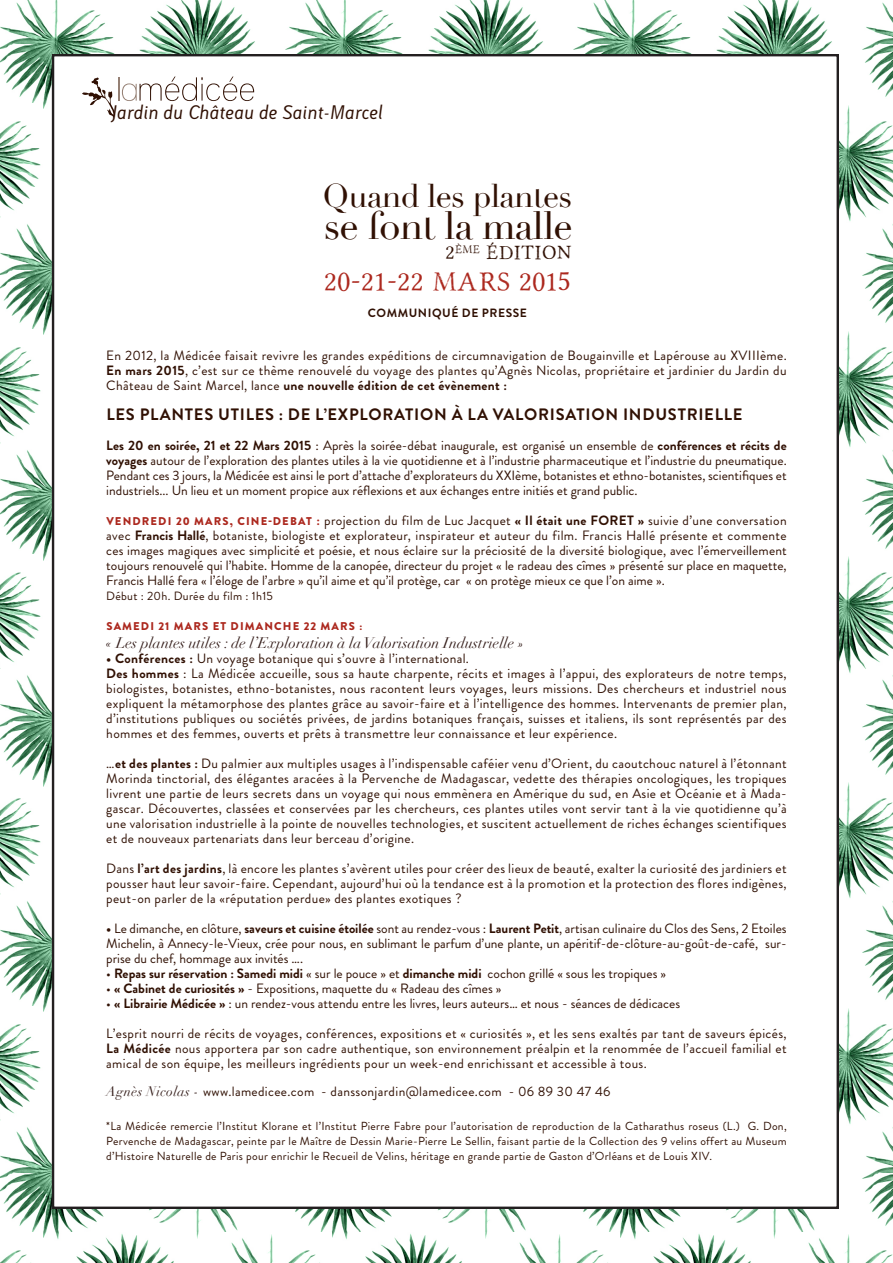
<style>
.page{position:relative;width:893px;height:1263px;background:#fff}
.page>*{position:absolute;margin:0;border:0;box-sizing:border-box;transform-origin:0 0}
.t1{font:38.7px "Didot";letter-spacing:-.025em;color:#301003}
.t2{font:32.25px "Didot";letter-spacing:-.025em;color:#301003}
.t3{font:20.7px "Portmanteau";letter-spacing:.02em;color:#ac281e}
.t4{font:italic 17.55px "Lacuna";letter-spacing:.005em;color:#301003}
.t5{font:700 16.5px "Brandon Grotesque";letter-spacing:.045em;color:#301003}
.t6{font:italic 15px "Didot";color:#351e1b}
.t7{font:14.85px "Portmanteau";letter-spacing:.02em;color:#301003}
.t8{font:13.5px/15px "Brandon Grotesque";letter-spacing:.025em;color:#301003;text-align:justify}
.t9{font:13.5px "Brandon Grotesque";color:#301003}
.t10{font:12px "Brandon Grotesque";letter-spacing:.025em;color:#301003}
.t11{font:700 12px "Brandon Grotesque";letter-spacing:.045em;color:#301003}
.t12{font:11.7px/15px "Brandon Grotesque";letter-spacing:.025em;color:#301003;text-align:justify}
.t13{font:900 11.25px "Brandon Grotesque";letter-spacing:.1em;color:#ac281e}
.s1{font-weight:700}
.s2{font-weight:900;font-size:11.25px;color:#ac281e}
.s3{font-weight:700;color:#ac281e}
.s4{font-family:"Didot";font-style:italic;color:#351e1b}
</style>
<div class="page">
<img style="left:0;top:0;width:115px;height:112px">
<img style="left:139px;top:0;width:116px;height:54px">
<img style="left:285px;top:0;width:118px;height:54px">
<img style="left:428px;top:0;width:115px;height:54px">
<img style="left:573px;top:0;width:119px;height:54px">
<img style="left:716px;top:0;width:116px;height:54px">
<img style="left:862px;top:2px;width:31px;height:95px">
<img style="left:0;top:103px;width:43px;height:115px">
<img style="left:839px;top:105px;width:54px;height:116px">
<img style="left:0;top:218px;width:52px;height:120px">
<img style="left:860px;top:218px;width:33px;height:105px">
<img style="left:0;top:329px;width:43px;height:115px">
<img style="left:839px;top:331px;width:54px;height:116px">
<img style="left:0;top:444px;width:52px;height:119px">
<img style="left:860px;top:444px;width:33px;height:105px">
<img style="left:0;top:555px;width:43px;height:114px">
<img style="left:839px;top:556px;width:54px;height:117px">
<img style="left:0;top:670px;width:52px;height:119px">
<img style="left:860px;top:670px;width:33px;height:105px">
<img style="left:0;top:781px;width:43px;height:114px">
<img style="left:839px;top:782px;width:54px;height:116px">
<img style="left:0;top:896px;width:52px;height:119px">
<img style="left:860px;top:896px;width:33px;height:104px">
<img style="left:0;top:1006px;width:43px;height:115px">
<img style="left:839px;top:1008px;width:54px;height:116px">
<img style="left:0;top:1121px;width:104px;height:118px">
<img style="left:149px;top:1209px;width:89px;height:30px">
<img style="left:295px;top:1209px;width:97px;height:31px">
<img style="left:438px;top:1209px;width:88px;height:30px">
<img style="left:583px;top:1209px;width:98px;height:30px">
<img style="left:726px;top:1209px;width:89px;height:30px">
<img style="left:860px;top:1121px;width:33px;height:105px">
<img style="left:0;top:1232px;width:43px;height:31px">
<img style="left:64px;top:1232px;width:122px;height:31px">
<img style="left:209px;top:1232px;width:122px;height:31px">
<img style="left:352px;top:1232px;width:122px;height:31px">
<img style="left:498px;top:1232px;width:122px;height:31px">
<img style="left:641px;top:1232px;width:121px;height:31px">
<img style="left:786px;top:1232px;width:107px;height:31px">
<div style="left:53px;top:55px;width:785px;height:1153px;background:#fff"></div>
<svg style="left:82px;top:76px;width:172px;height:42px"></svg>
<p class="t4" style="left:111px;top:101px;width:273px">Jardin du Château de Saint-Marcel</p>
<p class="t2" style="left:323px;top:176px;width:251px">Quand les plantes</p>
<p class="t1" style="left:324px;top:203px;width:251px">se font la malle</p>
<p class="t7" style="left:446px;top:241px;width:128px">2<sup>ÈME</sup> ÉDITION</p>
<p class="t3" style="left:324px;top:266px;width:248px">20-21-22 MARS 2015</p>
<p class="t11" style="left:368px;top:304px;width:160px">COMMUNIQUÉ DE PRESSE</p>
<p class="t8" style="left:106px;top:348px;width:682px">En 2012, la Médicée faisait revivre les grandes expéditions de circumnavigation de Bougainville et Lapérouse au XVIIIème.<br><span class="s1">En mars 2015</span>, c’est sur ce thème renouvelé du voyage des plantes qu’Agnès Nicolas, propriétaire et jardinier du Jardin du Château de Saint Marcel, lance <span class="s1">une nouvelle édition de cet évènement :</span></p>
<p class="t5" style="left:106px;top:403px;width:638px">LES PLANTES UTILES : DE L’EXPLORATION À LA VALORISATION INDUSTRIELLE</p>
<p class="t8" style="left:106px;top:438px;width:682px"><span class="s1">Les 20 en soirée, 21 et 22 Mars 2015</span> : Après la soirée-débat inaugurale, est organisé un ensemble de <span class="s1">conférences et récits de voyages</span> autour de l’exploration des plantes utiles à la vie quotidienne et à l’industrie pharmaceutique et l’industrie du pneumatique.<br>Pendant ces 3 jours, la Médicée est ainsi le port d’attache d’explorateurs du XXIème, botanistes et ethno-botanistes, scientifiques et industriels... Un lieu et un moment propice aux réflexions et aux échanges entre initiés et grand public.</p>
<p class="t8" style="left:106px;top:513px;width:682px"><span class="s2">VENDREDI 20 MARS, CINE-DEBAT</span> <span class="s3">:</span> projection du film de Luc Jacquet <span class="s1">« Il était une FORET »</span> suivie d’une conversation avec <span class="s1">Francis Hallé</span>, botaniste, biologiste et explorateur, inspirateur et auteur du film. Francis Hallé présente et commente ces images magiques avec simplicité et poésie, et nous éclaire sur la préciosité de la diversité biologique, avec l’émerveillement toujours renouvelé qui l’habite. Homme de la canopée, directeur du projet « le radeau des cîmes » présenté sur place en maquette, Francis Hallé fera « l’éloge de l’arbre » qu’il aime et qu’il protège, car « on protège mieux ce que l’on aime ».</p>
<p class="t10" style="left:106px;top:587px;width:168px">Début : 20h. Durée du film : 1h15</p>
<p class="t13" style="left:106px;top:618px;width:258px">SAMEDI 21 MARS ET DIMANCHE 22 MARS :</p>
<p class="t6" style="left:106px;top:633px;width:419px">« Les plantes utiles : de l’Exploration à la Valorisation Industrielle »</p>
<p class="t8" style="left:106px;top:651px;width:364px"><span class="s1">• Conférences :</span> Un voyage botanique qui s’ouvre à l’international.</p>
<p class="t8" style="left:106px;top:666px;width:682px"><span class="s1">Des hommes</span> : La Médicée accueille, sous sa haute charpente, récits et images à l’appui, des explorateurs de notre temps, biologistes, botanistes, ethno-botanistes, nous racontent leurs voyages, leurs missions. Des chercheurs et industriel nous expliquent la métamorphose des plantes grâce au savoir-faire et à l’intelligence des hommes. Intervenants de premier plan, d’institutions publiques ou sociétés privées, de jardins botaniques français, suisses et italiens, ils sont représentés par des hommes et des femmes, ouverts et prêts à transmettre leur connaissance et leur expérience.</p>
<p class="t8" style="left:106px;top:756px;width:682px">…<span class="s1">et des plantes :</span> Du palmier aux multiples usages à l’indispensable caféier venu d’Orient, du caoutchouc naturel à l’étonnant Morinda tinctorial, des élégantes aracées à la Pervenche de Madagascar, vedette des thérapies oncologiques, les tropiques livrent une partie de leurs secrets dans un voyage qui nous emmènera en Amérique du sud, en Asie et Océanie et à Mada&shy;gascar. Découvertes, classées et conservées par les chercheurs, ces plantes utiles vont servir tant à la vie quotidienne qu’à une valorisation industrielle à la pointe de nouvelles technologies, et suscitent actuellement de riches échanges scientifiques et de nouveaux partenariats dans leur berceau d’origine.</p>
<p class="t8" style="left:106px;top:861px;width:682px">Dans <span class="s1">l’art des jardins</span>, là encore les plantes s’avèrent utiles pour créer des lieux de beauté, exalter la curiosité des jardiniers et pousser haut leur savoir-faire. Cependant, aujourd’hui où la tendance est à la promotion et la protection des flores indigènes, peut-on parler de la «réputation perdue» des plantes exotiques ?</p>
<p class="t8" style="left:106px;top:921px;width:682px"><span class="s1">•</span> Le dimanche, en clôture, <span class="s1">saveurs et cuisine étoilée</span> sont au rendez-vous : <span class="s1">Laurent Petit</span>, artisan culinaire du Clos des Sens, 2 Etoiles Michelin, à Annecy-le-Vieux, crée pour nous, en sublimant le parfum d’une plante, un apéritif-de-clôture-au-goût-de-café, sur&shy;prise du chef, hommage aux invités ….</p>
<p class="t9" style="left:106px;top:964px;width:561px">• <span class="s1">Repas sur réservation : Samedi midi</span> « sur le pouce » et <span class="s1">dimanche midi</span> cochon grillé « sous les tropiques »</p>
<p class="t9" style="left:106px;top:979px;width:397px">• <span class="s1">« Cabinet de curiosités »</span> - Expositions, maquette du « Radeau des cîmes »</p>
<p class="t9" style="left:106px;top:994px;width:575px">• <span class="s1">« Librairie Médicée »</span> : un rendez-vous attendu entre les livres, leurs auteurs… et nous - séances de dédicaces</p>
<p class="t8" style="left:106px;top:1026px;width:682px">L’esprit nourri de récits de voyages, conférences, expositions et « curiosités », et les sens exaltés par tant de saveurs épicés, <span class="s1">La Médicée</span> nous apportera par son cadre authentique, son environnement préalpin et la renommée de l’accueil familial et amical de son équipe, les meilleurs ingrédients pour un week-end enrichissant et accessible à tous.</p>
<p class="t8" style="left:106px;top:1084px;width:506px"><span class="s4">Agnès Nicolas -</span> www.lamedicee.com - danssonjardin@lamedicee.com - 06 89 30 47 46</p>
<p class="t12" style="left:106px;top:1118px;width:682px">*La Médicée remercie l’Institut Klorane et l’Institut Pierre Fabre pour l’autorisation de reproduction de la Catharathus roseus (L.) G. Don, Pervenche de Madagascar, peinte par le Maître de Dessin Marie-Pierre Le Sellin, faisant partie de la Collection des 9 velins offert au Museum d’Histoire Naturelle de Paris pour enrichir le Recueil de Velins, héritage en grande partie de Gaston d’Orléans et de Louis XIV.</p>
</div>
